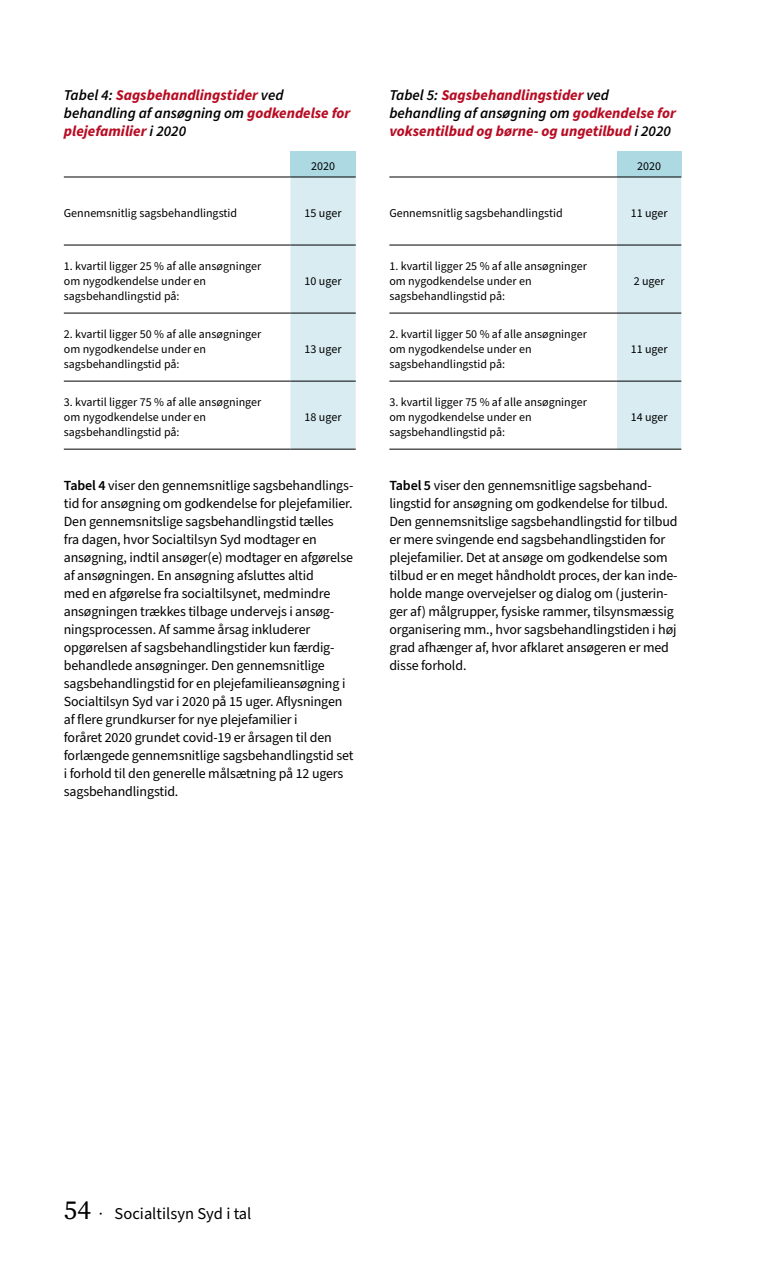
<style>
.page{position:relative;width:766px;height:1263px;background:#fff}
.page>*{position:absolute;margin:0;border:0;box-sizing:border-box;transform-origin:0 0}
.t1{font:16.5px "Source Sans Pro";color:#000}
.t2{font:italic 700 15px/18px "Source Sans Pro";color:#b80c23}
.t3{font:13.95px/18px "Source Sans Pro";letter-spacing:-.01em;color:#000}
.t4{font:12px/15px "Source Sans Pro";color:#000}
.s1{font-weight:600;color:#000}
.s2{font-weight:600}
.s3{font-family:"Source Serif Pro";font-size:27px}
</style>
<div class="page">
<div style="left:290px;top:151px;width:65px;height:26px;background:#add9e3"></div>
<div style="left:290px;top:178px;width:65px;height:271px;background:#d8ecf2"></div>
<hr style="left:64px;top:177px;width:226px;height:1px;background:#000">
<hr style="left:290px;top:177px;width:65px;height:1px;background:#000">
<hr style="left:64px;top:245px;width:226px;height:1px;background:#000">
<hr style="left:290px;top:245px;width:65px;height:1px;background:#000">
<hr style="left:64px;top:313px;width:226px;height:1px;background:#000">
<hr style="left:290px;top:313px;width:65px;height:1px;background:#000">
<hr style="left:64px;top:381px;width:226px;height:1px;background:#000">
<hr style="left:290px;top:381px;width:65px;height:1px;background:#000">
<hr style="left:64px;top:449px;width:226px;height:1px;background:#000">
<hr style="left:290px;top:449px;width:65px;height:1px;background:#000">
<div style="left:617px;top:151px;width:64px;height:26px;background:#add9e3"></div>
<div style="left:617px;top:178px;width:64px;height:271px;background:#d8ecf2"></div>
<hr style="left:389px;top:177px;width:228px;height:1px;background:#000">
<hr style="left:617px;top:177px;width:64px;height:1px;background:#000">
<hr style="left:389px;top:245px;width:228px;height:1px;background:#000">
<hr style="left:617px;top:245px;width:64px;height:1px;background:#000">
<hr style="left:389px;top:313px;width:228px;height:1px;background:#000">
<hr style="left:617px;top:313px;width:64px;height:1px;background:#000">
<hr style="left:389px;top:381px;width:228px;height:1px;background:#000">
<hr style="left:617px;top:381px;width:64px;height:1px;background:#000">
<hr style="left:389px;top:449px;width:228px;height:1px;background:#000">
<hr style="left:617px;top:449px;width:64px;height:1px;background:#000">
<p class="t2" style="left:64px;top:87px;width:288px"><span class="s1">Tabel 4:</span> Sagsbehandlingstider <span class="s1">ved behandling af ansøgning om</span> godkendelse for plejefamilier <span class="s1">i 2020</span></p>
<p class="t2" style="left:389px;top:87px;width:288px"><span class="s1">Tabel 5:</span> Sagsbehandlingstider <span class="s1">ved behandling af ansøgning om</span> godkendelse for voksentilbud og børne- og ungetilbud <span class="s1">i 2020</span></p>
<p class="t4" style="left:311px;top:159px;width:25px">2020</p>
<p class="t4" style="left:637px;top:159px;width:25px">2020</p>
<p class="t4" style="left:64px;top:206px;width:175px">Gennemsnitlig sagsbehandlingstid</p>
<p class="t4" style="left:304px;top:206px;width:38px">15 uger</p>
<p class="t4" style="left:389px;top:206px;width:175px">Gennemsnitlig sagsbehandlingstid</p>
<p class="t4" style="left:630px;top:206px;width:38px">11 uger</p>
<p class="t4" style="left:64px;top:259px;width:199px">1. kvartil ligger 25 % af alle ansøgninger om nygodkendelse under en sagsbehandlingstid på:</p>
<p class="t4" style="left:304px;top:274px;width:38px">10 uger</p>
<p class="t4" style="left:389px;top:259px;width:199px">1. kvartil ligger 25 % af alle ansøgninger om nygodkendelse under en sagsbehandlingstid på:</p>
<p class="t4" style="left:633px;top:274px;width:32px">2 uger</p>
<p class="t4" style="left:64px;top:327px;width:199px">2. kvartil ligger 50 % af alle ansøgninger om nygodkendelse under en sagsbehandlingstid på:</p>
<p class="t4" style="left:304px;top:342px;width:38px">13 uger</p>
<p class="t4" style="left:389px;top:327px;width:199px">2. kvartil ligger 50 % af alle ansøgninger om nygodkendelse under en sagsbehandlingstid på:</p>
<p class="t4" style="left:630px;top:342px;width:38px">11 uger</p>
<p class="t4" style="left:64px;top:395px;width:199px">3. kvartil ligger 75 % af alle ansøgninger om nygodkendelse under en sagsbehandlingstid på:</p>
<p class="t4" style="left:304px;top:410px;width:38px">18 uger</p>
<p class="t4" style="left:389px;top:395px;width:199px">3. kvartil ligger 75 % af alle ansøgninger om nygodkendelse under en sagsbehandlingstid på:</p>
<p class="t4" style="left:630px;top:410px;width:38px">14 uger</p>
<p class="t3" style="left:64px;top:477px;width:291px"><span class="s2">Tabel 4</span> viser den gennemsnitlige sagsbehandlings&shy;tid for ansøgning om godkendelse for plejefamilier .<br>Den gennemsnitslige sagsbehandlingstid tælles<br>fra dagen, hvor Socialtilsyn Syd modtager en ansøgning, indtil ansøger(e) modtager en afgørelse af ansøgningen . En ansøgning afsluttes altid<br>med en afgørelse fra socialtilsynet, medmindre ansøgningen trækkes tilbage undervejs i ansøg&shy;ningsprocessen . Af samme årsag inkluderer opgørelsen af sagsbehandlingstider kun færdig&shy;behandlede ansøgninger . Den gennemsnitlige sagsbehandlingstid for en plejefamilieansøgning i Socialtilsyn Syd var i 2020 på 15 uger . Aflysningen af flere grundkurser for nye plejefamilier i<br>foråret 2020 grundet covid-19 er årsagen til den forlængede gennemsnitlige sagsbehandlingstid set i forhold til den generelle målsætning på 12 ugers sagsbehandlingstid .</p>
<p class="t3" style="left:389px;top:477px;width:289px"><span class="s2">Tabel 5</span> viser den gennemsnitlige sagsbehand&shy;lingstid for ansøgning om godkendelse for tilbud .<br>Den gennemsnitslige sagsbehandlingstid for tilbud er mere svingende end sagsbehandlingstiden for plejefamilier . Det at ansøge om godkendelse som tilbud er en meget håndholdt proces, der kan inde&shy;holde mange overvejelser og dialog om (justerin&shy;ger af) målgrupper, fysiske rammer, tilsynsmæssig organisering mm ., hvor sagsbehandlingstiden i høj grad afhænger af, hvor afklaret ansøgeren er med disse forhold .</p>
<p class="t1" style="left:64px;top:1202px;width:189px"><span class="s3">54</span> · Socialtilsyn Syd i tal</p>
</div>
